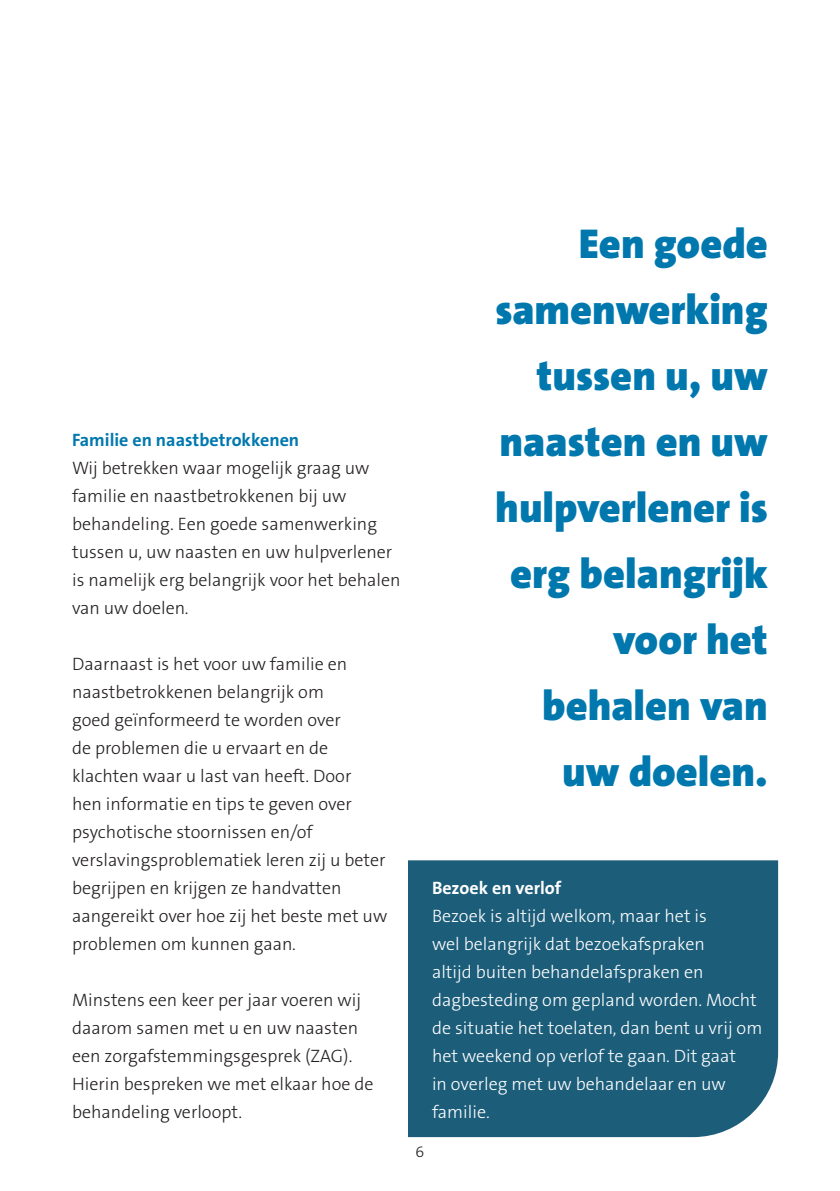
<style>
.page{position:relative;width:840px;height:1191px;background:#fff}
.page>*{position:absolute;margin:0;border:0;box-sizing:border-box;transform-origin:0 0}
.t1{font:900 42px/66px "The Sans B W9";color:#0078ae;text-align:right}
.t2{font:300 18px/28px "The Sans B W3";color:#231f20}
.t3{font:300 18px/28px "The Sans B W3";color:#fff}
.t4{font:700 18px "The Sans B W7";color:#0078ae}
.t5{font:700 18px "The Sans B W7";color:#fff}
.t6{font:300 16px "The Sans B W3";color:#231f20}
</style>
<div class="page">
<div style="left:408px;top:860px;width:369px;height:277px;background:#1c5d7a"></div>
<p class="t4" style="left:72px;top:428px;width:228px">Familie en naastbetrokkenen</p>
<p class="t2" style="left:72px;top:454px;width:330px">Wij betrekken waar mogelijk graag uw familie en naastbetrokkenen bij uw behandeling. Een goede samenwerking tussen u, uw naasten en uw hulpverlener is namelijk erg belangrijk voor het behalen van uw doelen.</p>
<p class="t2" style="left:72px;top:650px;width:316px">Daarnaast is het voor uw familie en naastbetrokkenen belangrijk om<br>goed geïnformeerd te worden over<br>de problemen die u ervaart en de klachten waar u last van heeft. Door<br>hen informatie en tips te geven over psychotische stoornissen en/of verslavingsproblematiek leren zij u beter begrijpen en krijgen ze handvatten aangereikt over hoe zij het beste met uw problemen om kunnen gaan.</p>
<p class="t2" style="left:72px;top:986px;width:303px">Minstens een keer per jaar voeren wij daarom samen met u en uw naasten een zorgafstemmingsgesprek (ZAG).<br>Hierin bespreken we met elkaar hoe de behandeling verloopt.</p>
<h1 class="t1" style="left:495px;top:211px;width:274px">Een goede samenwerking tussen u, uw naasten en uw hulpverlener is erg belangrijk voor het behalen van uw doelen.</h1>
<p class="t5" style="left:432px;top:876px;width:131px">Bezoek en verlof</p>
<p class="t3" style="left:432px;top:902px;width:331px">Bezoek is altijd welkom, maar het is<br>wel belangrijk dat bezoekafspraken<br>altijd buiten behandelafspraken en dagbesteding om gepland worden. Mocht de situatie het toelaten, dan bent u vrij om het weekend op verlof te gaan. Dit gaat<br>in overleg met uw behandelaar en uw familie.</p>
<p class="t6" style="left:415px;top:1141px;width:10px">6</p>
</div>
